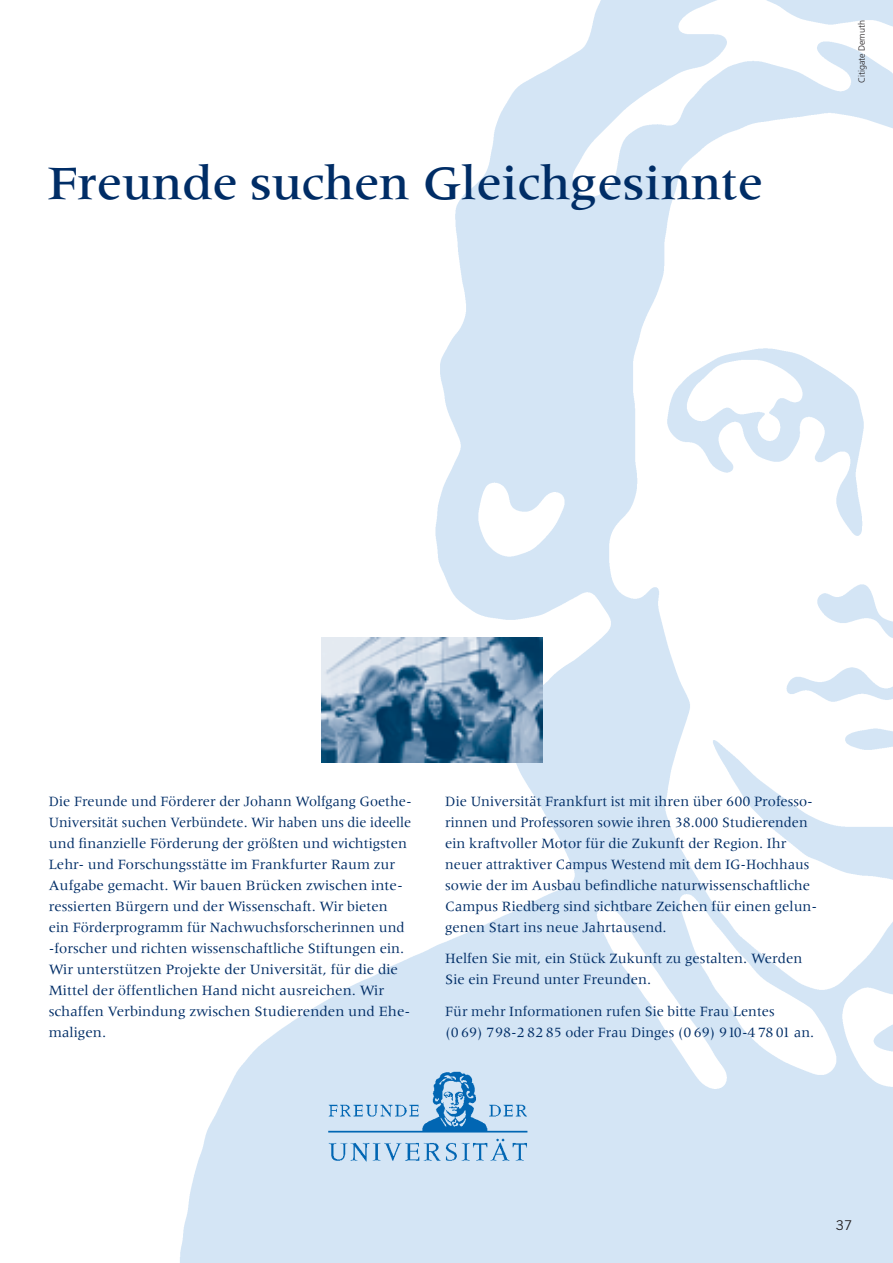
<style>
.page{position:relative;width:893px;height:1263px;background:#fff}
.page>*{position:absolute;margin:0;border:0;box-sizing:border-box;transform-origin:0 0}
.t1{font:500 49.5px "Meridien";color:#002d66}
.t2{font:14.7px/21px "Meridien";color:#002d66}
.t3{font:13.5px "Trade Gothic";color:#231f20}
.t4{font:300 9px "Frutiger";color:#231f20}
</style>
<div class="page">
<img style="left:180px;top:0;width:712px;height:1263px">
<img style="left:324px;top:1064px;width:209px;height:117px">
<img style="left:321px;top:638px;width:221px;height:125px">
<h1 class="t1" style="left:48px;top:164px;width:716px">Freunde suchen Gleichgesinnte</h1>
<p class="t4" style="left:858px;top:83px;width:65px;rotate:-90deg">Citigate Demuth</p>
<p class="t2" style="left:49px;top:791px;width:364px">Die Freunde und Förderer der Johann Wolfgang Goethe-Universität suchen Verbündete. Wir haben uns die ideelle und finanzielle Förderung der größten und wichtigsten Lehr- und Forschungsstätte im Frankfurter Raum zur Aufgabe gemacht. Wir bauen Brücken zwischen inte&shy;ressierten Bürgern und der Wissenschaft. Wir bieten<br>ein Förderprogramm für Nachwuchsforscherinnen und -forscher und richten wissenschaftliche Stiftungen ein.<br>Wir unterstützen Projekte der Universität, für die die Mittel der öffentlichen Hand nicht ausreichen. Wir schaffen Verbindung zwischen Studierenden und Ehe&shy;maligen.</p>
<p class="t2" style="left:445px;top:791px;width:373px">Die Universität Frankfurt ist mit ihren über 600 Professo&shy;rinnen und Professoren sowie ihren 38.000 Studierenden ein kraftvoller Motor für die Zukunft der Region. Ihr neuer attraktiver Campus Westend mit dem IG-Hochhaus sowie der im Ausbau befindliche naturwissenschaftliche Campus Riedberg sind sichtbare Zeichen für einen gelun&shy;genen Start ins neue Jahrtausend.</p>
<p class="t2" style="left:445px;top:949px;width:359px">Helfen Sie mit, ein Stück Zukunft zu gestalten. Werden<br>Sie ein Freund unter Freunden.</p>
<p class="t2" style="left:445px;top:1001px;width:370px">Für mehr Informationen rufen Sie bitte Frau Lentes<br>(0 69) 798-2 82 85 oder Frau Dinges (0 69) 910-4 78 01 an.</p>
<p class="t3" style="left:835px;top:1220px;width:18px">37</p>
</div>
